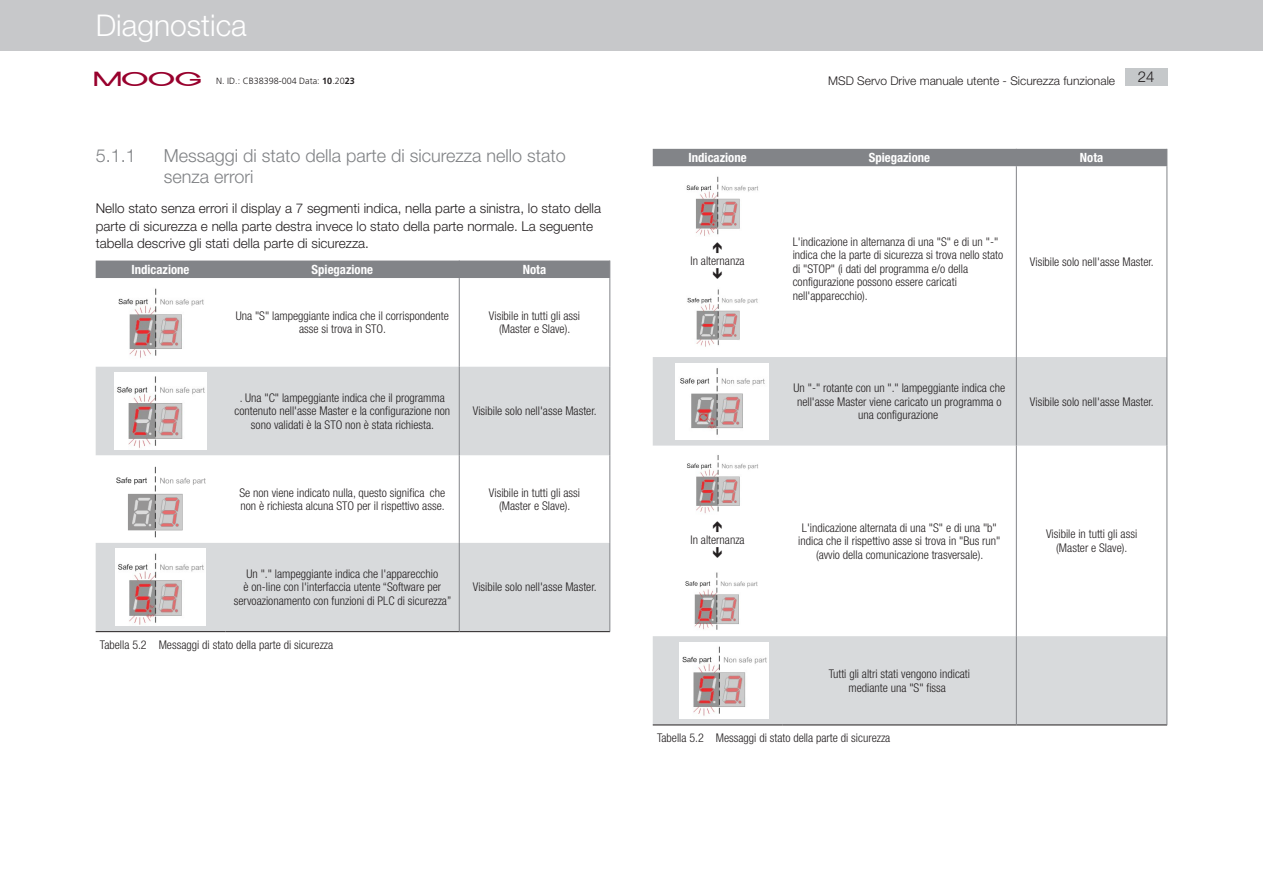
<style>
.page{position:relative;width:1263px;height:893px;background:#fff}
.page>*{position:absolute;margin:0;border:0;box-sizing:border-box;transform-origin:0 0}
._2012_Musterseite_Ko{font:300 30px "Helvetica Neue LT Std";color:#fff}
.t1{font:300 18px/21.6px "Helvetica Neue LT Std";color:#808285}
._2012_Musterseite_Se{font:300 15px "Helvetica Neue LT Std";color:#231f20}
._2012_Haupttext{font:300 13.5px/17.2px "Helvetica Neue LT Std";color:#231f20}
._2012_Tabelle_Daten{font:700 condensed 12.75px "Helvetica Neue LT Std";color:#fff}
._2012_Tabelle_Zentri{font:300 condensed 12px/13.5px "Helvetica Neue LT Std";color:#231f20;text-align:center}
._2012_Musterseite_Te{font:300 12px "Helvetica Neue LT Std";color:#231f20}
._2012_Musterseite_ID{font:300 9px "Frutiger LT Std";color:#231f20}
.s1{font-family:"Moogo";font-weight:400;font-size:18px;color:#98012d}
.s2{font-weight:700}
</style>
<div class="page">
<div style="left:0;top:0;width:1263px;height:51px;background:#c7c8ca"></div>
<div style="left:1125px;top:68px;width:42px;height:17px;background:#c5c8ca"></div>
<hr style="left:1262px;top:842px;width:1px;height:51px;background:#c7c8ca">
<svg style="left:96px;top:278px;width:514px;height:89px"></svg>
<svg style="left:96px;top:367px;width:514px;height:264px;fill:#d8dadc"></svg>
<hr style="left:96px;top:631px;width:129px;height:1px;background:#231f20">
<hr style="left:225px;top:631px;width:234px;height:1px;background:#231f20">
<hr style="left:459px;top:631px;width:151px;height:1px;background:#231f20">
<div style="left:96px;top:261px;width:515px;height:17px;background:#828488"></div>
<hr style="left:610px;top:278px;width:1px;height:89px;background:#828488">
<hr style="left:610px;top:367px;width:1px;height:88px;background:#828488">
<hr style="left:610px;top:455px;width:1px;height:88px;background:#828488">
<hr style="left:610px;top:543px;width:1px;height:88px;background:#828488">
<hr style="left:459px;top:278px;width:1px;height:89px;background:#828488">
<hr style="left:459px;top:367px;width:1px;height:88px;background:#828488">
<hr style="left:459px;top:455px;width:1px;height:88px;background:#828488">
<hr style="left:459px;top:543px;width:1px;height:88px;background:#828488">
<img style="left:116px;top:284px;width:89px;height:77px">
<img style="left:115px;top:373px;width:91px;height:76px">
<img style="left:114px;top:461px;width:94px;height:77px">
<img style="left:115px;top:549px;width:91px;height:76px">
<svg style="left:653px;top:357px;width:514px;height:368px"></svg>
<hr style="left:653px;top:725px;width:129px;height:1px;background:#231f20">
<hr style="left:782px;top:725px;width:234px;height:1px;background:#231f20">
<hr style="left:1016px;top:725px;width:151px;height:1px;background:#231f20">
<div style="left:653px;top:149px;width:515px;height:17px;background:#828488"></div>
<hr style="left:1167px;top:166px;width:1px;height:191px;background:#828488">
<hr style="left:1167px;top:357px;width:1px;height:89px;background:#828488">
<hr style="left:1167px;top:446px;width:1px;height:190px;background:#828488">
<hr style="left:1167px;top:636px;width:1px;height:89px;background:#828488">
<hr style="left:1016px;top:166px;width:1px;height:191px;background:#828488">
<hr style="left:1016px;top:357px;width:1px;height:89px;background:#828488">
<hr style="left:1016px;top:446px;width:1px;height:190px;background:#828488">
<hr style="left:1016px;top:636px;width:1px;height:89px;background:#828488">
<img style="left:686px;top:176px;width:72px;height:60px">
<img style="left:687px;top:289px;width:71px;height:58px">
<img style="left:675px;top:363px;width:93px;height:77px">
<img style="left:684px;top:452px;width:75px;height:63px">
<img style="left:682px;top:566px;width:75px;height:64px">
<img style="left:679px;top:642px;width:90px;height:77px">
<svg style="left:713px;top:521px;width:9px;height:11px"></svg>
<svg style="left:713px;top:547px;width:9px;height:11px"></svg>
<p class="_2012_Musterseite_Ko" style="left:96px;top:7px;width:153px">Diagnostica</p>
<p class="_2012_Musterseite_ID" style="left:94px;top:76px;width:262px"><span class="s1">MOOG</span> N. ID.: CB38398-004 Data: <span class="s2">10</span>.20<span class="s2">23</span></p>
<p class="_2012_Musterseite_Te" style="left:828px;top:73px;width:288px">MSD Servo Drive manuale utente - Sicurezza funzionale</p>
<p class="_2012_Musterseite_Se" style="left:1138px;top:67px;width:18px">24</p>
<p class="t1" style="left:96px;top:144px;width:42px">5.1.1</p>
<p class="t1" style="left:164px;top:144px;width:404px">Messaggi di stato della parte di sicurezza nello stato senza errori</p>
<p class="_2012_Haupttext" style="left:96px;top:200px;width:507px">Nello stato senza errori il display a 7 segmenti indica, nella parte a sinistra, lo stato della parte di sicurezza e nella parte destra invece lo stato della parte normale. La seguente tabella descrive gli stati della parte di sicurezza.</p>
<p class="_2012_Tabelle_Daten" style="left:131px;top:262px;width:60px">Indicazione</p>
<p class="_2012_Tabelle_Daten" style="left:312px;top:262px;width:63px">Spiegazione</p>
<p class="_2012_Tabelle_Daten" style="left:523px;top:262px;width:25px">Nota</p>
<p class="_2012_Tabelle_Zentri" style="left:236px;top:309px;width:215px">Una "S" lampeggiante indica che il corrispondente asse si trova in STO.</p>
<p class="_2012_Tabelle_Zentri" style="left:489px;top:309px;width:93px">Visibile in tutti gli assi (Master e Slave).</p>
<p class="_2012_Tabelle_Zentri" style="left:234px;top:391px;width:217px">. Una "C" lampeggiante indica che il programma contenuto nell'asse Master e la configurazione non sono validati è la STO non è stata richiesta.</p>
<p class="_2012_Tabelle_Zentri" style="left:473px;top:404px;width:125px">Visibile solo nell'asse Master.</p>
<p class="_2012_Tabelle_Zentri" style="left:239px;top:485px;width:207px;text-align:left">Se non viene indicato nulla, questo significa che non è richiesta alcuna STO per il rispettivo asse.</p>
<p class="_2012_Tabelle_Zentri" style="left:489px;top:485px;width:93px">Visibile in tutti gli assi (Master e Slave).</p>
<p class="_2012_Tabelle_Zentri" style="left:234px;top:567px;width:219px">Un "." lampeggiante indica che l'apparecchio<br>è on-line con l'interfaccia utente “Software per servoazionamento con funzioni di PLC di sicurezza”</p>
<p class="_2012_Tabelle_Zentri" style="left:100px;top:638px;width:235px">Tabella 5.2 Messaggi di stato della parte di sicurezza</p>
<p class="_2012_Tabelle_Zentri" style="left:473px;top:580px;width:125px">Visibile solo nell'asse Master.</p>
<p class="_2012_Tabelle_Daten" style="left:689px;top:150px;width:60px">Indicazione</p>
<p class="_2012_Tabelle_Daten" style="left:869px;top:150px;width:63px">Spiegazione</p>
<p class="_2012_Tabelle_Daten" style="left:1080px;top:150px;width:25px">Nota</p>
<p class="_2012_Tabelle_Zentri" style="left:690px;top:254px;width:56px">In alternanza</p>
<p class="_2012_Tabelle_Zentri" style="left:690px;top:533px;width:56px">In alternanza</p>
<p class="_2012_Tabelle_Zentri" style="left:793px;top:235px;width:212px;text-align:left">L'indicazione in alternanza di una "S" e di un "-" indica che la parte di sicurezza si trova nello stato di "STOP" (i dati del programma e/o della configurazione possono essere caricati nell'apparecchio).</p>
<p class="_2012_Tabelle_Zentri" style="left:1030px;top:255px;width:125px">Visibile solo nell'asse Master.</p>
<p class="_2012_Tabelle_Zentri" style="left:793px;top:381px;width:213px">Un "-" rotante con un "." lampeggiante indica che nell'asse Master viene caricato un programma o una configurazione</p>
<p class="_2012_Tabelle_Zentri" style="left:1030px;top:394px;width:125px">Visibile solo nell'asse Master.</p>
<p class="_2012_Tabelle_Zentri" style="left:798px;top:521px;width:204px">L'indicazione alternata di una "S" e di una "b" indica che il rispettivo asse si trova in "Bus run" (avvio della comunicazione trasversale).</p>
<p class="_2012_Tabelle_Zentri" style="left:1046px;top:527px;width:93px">Visibile in tutti gli assi (Master e Slave).</p>
<p class="_2012_Tabelle_Zentri" style="left:829px;top:667px;width:143px">Tutti gli altri stati vengono indicati mediante una "S" fissa</p>
<p class="_2012_Tabelle_Zentri" style="left:657px;top:731px;width:235px">Tabella 5.2 Messaggi di stato della parte di sicurezza</p>
</div>
